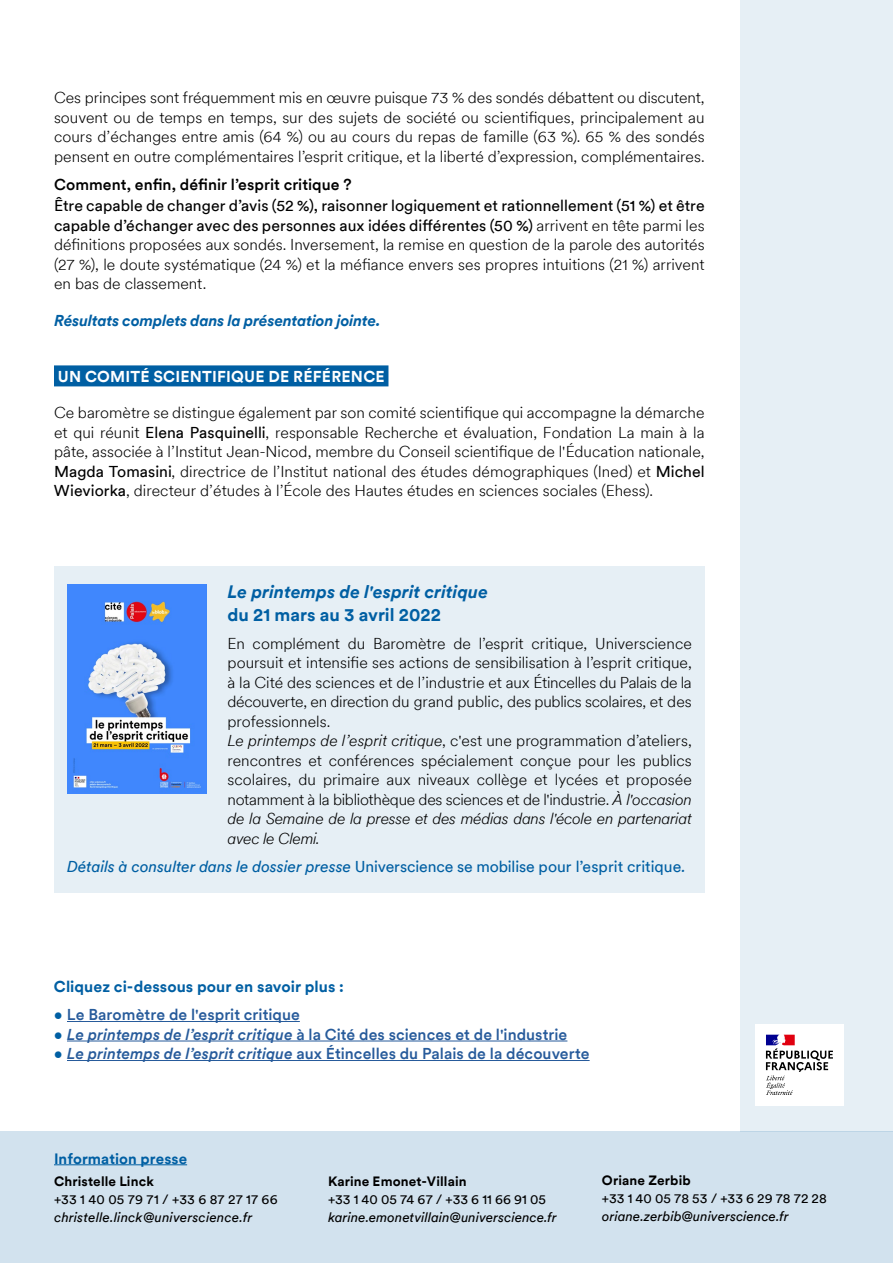
<style>
.page{position:relative;width:893px;height:1263px;background:#fff}
.page>*{position:absolute;margin:0;border:0;box-sizing:border-box;transform-origin:0 0}
.t1{font:italic 700 18px "CSI Circular TT";color:#005fa3}
.t2{font:700 18px "CSI Circular TT";letter-spacing:-.005em;color:#005fa3}
.t3{font:300 15.75px/19.5px "CSI Circular TT";color:#000;text-align:justify}
.t4{font:500 15.75px "CSI Circular TT";letter-spacing:.005em;color:#275b9b}
.t5{font:15.75px "CSI Circular TT";letter-spacing:-.005em;color:#005fa3}
.t6{font:italic 700 15.75px "CSI Circular TT";letter-spacing:-.015em;color:#005fa3}
.t7{font:500 15.75px "CSI Circular TT";color:#000}
.t8{font:700 15.75px "CSI Circular TT";letter-spacing:.005em;color:#005fa3}
.t9{font:700 15.75px "CSI Circular TT";letter-spacing:.015em;color:#fff}
.t10{font:700 15px "CSI Circular TT";letter-spacing:.005em;color:#005fa3}
.t11{font:italic 13.5px "CSI Circular TT";color:#000}
.t12{font:13.5px "CSI Circular TT";letter-spacing:.005em;color:#000}
.t13{font:700 13.5px "CSI Circular TT";letter-spacing:.01em;color:#000}
.s1{font-weight:400}
.s2{font-style:italic}
.s3{font-weight:300;color:#005fa3}
</style>
<div class="page">
<div style="left:54px;top:566px;width:651px;height:326px;background:#e6eff5"></div>
<div style="left:54px;top:365px;width:334px;height:21px;background:#005fa3"></div>
<hr style="left:67px;top:1021px;width:233px;height:1px;background:#275b9b">
<hr style="left:67px;top:1040px;width:500px;height:1px;background:#275b9b">
<hr style="left:67px;top:1060px;width:523px;height:1px;background:#275b9b">
<div style="left:740px;top:0;width:153px;height:1131px;background:#e6eff5"></div>
<img style="left:67px;top:585px;width:139px;height:208px">
<div style="left:0;top:1131px;width:893px;height:132px;background:#d2e2ee"></div>
<hr style="left:54px;top:1164px;width:133px;height:1px;background:#005fa3">
<div style="left:755px;top:1024px;width:88px;height:82px;background:#fff"></div>
<svg style="left:766px;top:1035px;width:67px;height:60px"></svg>
<p class="t3" style="left:54px;top:87px;width:652px">Ces principes sont fréquemment mis en œuvre puisque 73 % des sondés débattent ou discutent, souvent ou de temps en temps, sur des sujets de société ou scientifiques, principalement au cours d’échanges entre amis (64 %) ou au cours du repas de famille (63 %). 65 % des sondés pensent en outre complémentaires l’esprit critique, et la liberté d’expression, complémentaires.</p>
<p class="t7" style="left:54px;top:173px;width:299px">Comment, enfin, définir l’esprit critique ?</p>
<p class="t3" style="left:54px;top:195px;width:652px"><span class="s1">Être capable de changer d’avis (52 %), raisonner logiquement et rationnellement (51 %) et être capable d’échanger avec des personnes aux idées différentes (50 %)</span> arrivent en tête parmi les définitions proposées aux sondés. Inversement, la remise en question de la parole des autorités (27 %), le doute systématique (24 %) et la méfiance envers ses propres intuitions (21 %) arrivent en bas de classement.</p>
<p class="t6" style="left:54px;top:309px;width:328px">Résultats complets dans la présentation jointe.</p>
<p class="t9" style="left:58px;top:365px;width:328px">UN COMITÉ SCIENTIFIQUE DE RÉFÉRENCE</p>
<p class="t3" style="left:54px;top:402px;width:652px">Ce baromètre se distingue également par son comité scientifique qui accompagne la démarche et qui réunit <span class="s1">Elena Pasquinelli</span>, responsable Recherche et évaluation, Fondation La main à la pâte, associée à l’Institut Jean-Nicod, membre du Conseil scientifique de l'Éducation nationale, <span class="s1">Magda Tomasini</span>, directrice de l’Institut national des études démographiques (Ined) et <span class="s1">Michel Wieviorka</span>, directeur d’études à l’École des Hautes études en sciences sociales (Ehess).</p>
<p class="t1" style="left:227px;top:579px;width:262px">Le printemps de l'esprit critique</p>
<p class="t2" style="left:227px;top:602px;width:215px">du 21 mars au 3 avril 2022</p>
<p class="t3" style="left:227px;top:633px;width:466px;text-align:left">En complément du Baromètre de l’esprit critique, Universcience poursuit et intensifie ses actions de sensibilisation à l’esprit critique, à la Cité des sciences et de l’industrie et aux Étincelles du Palais de la découverte, en direction du grand public, des publics scolaires, et des professionnels.<br><span class="s2">Le printemps de l’esprit critique</span>, c'est une programmation d’ateliers, rencontres et conférences spécialement conçue pour les publics scolaires, du primaire aux niveaux collège et lycées et proposée notamment à la bibliothèque des sciences et de l'industrie. <span class="s2">À l'occasion de la Semaine de la presse et des médias dans l'école en partenariat avec le Clemi.</span></p>
<p class="t5" style="left:67px;top:856px;width:620px"><span class="s2">Détails à consulter dans le dossier presse</span> Universcience se mobilise pour l’esprit critique<span class="s2">.</span></p>
<p class="t8" style="left:54px;top:976px;width:292px">Cliquez ci-dessous pour en savoir plus :</p>
<p class="t4" style="left:54px;top:1004px;width:247px"><span class="s3">•</span> Le Baromètre de l'esprit critique</p>
<p class="t4" style="left:54px;top:1023px;width:515px"><span class="s3">•</span> <span class="s2">Le printemps de l’esprit critique</span> à la Cité des sciences et de l'industrie</p>
<p class="t4" style="left:54px;top:1043px;width:537px"><span class="s3">•</span> <span class="s2">Le printemps de l’esprit critique</span> aux Étincelles du Palais de la découverte</p>
<p class="t10" style="left:54px;top:1148px;width:135px">Information presse</p>
<p class="t13" style="left:54px;top:1172px;width:101px">Christelle Linck</p>
<p class="t12" style="left:54px;top:1190px;width:225px">+33 1 40 05 79 71 / +33 6 87 27 17 66</p>
<p class="t11" style="left:54px;top:1208px;width:200px">christelle.linck@universcience.fr</p>
<p class="t13" style="left:328px;top:1172px;width:140px">Karine Emonet-Villain</p>
<p class="t12" style="left:328px;top:1190px;width:220px">+33 1 40 05 74 67 / +33 6 11 66 91 05</p>
<p class="t11" style="left:328px;top:1208px;width:230px">karine.emonetvillain@universcience.fr</p>
<p class="t13" style="left:602px;top:1171px;width:90px">Oriane Zerbib</p>
<p class="t12" style="left:602px;top:1189px;width:226px">+33 1 40 05 78 53 / +33 6 29 78 72 28</p>
<p class="t11" style="left:602px;top:1207px;width:188px">oriane.zerbib@universcience.fr</p>
</div>
